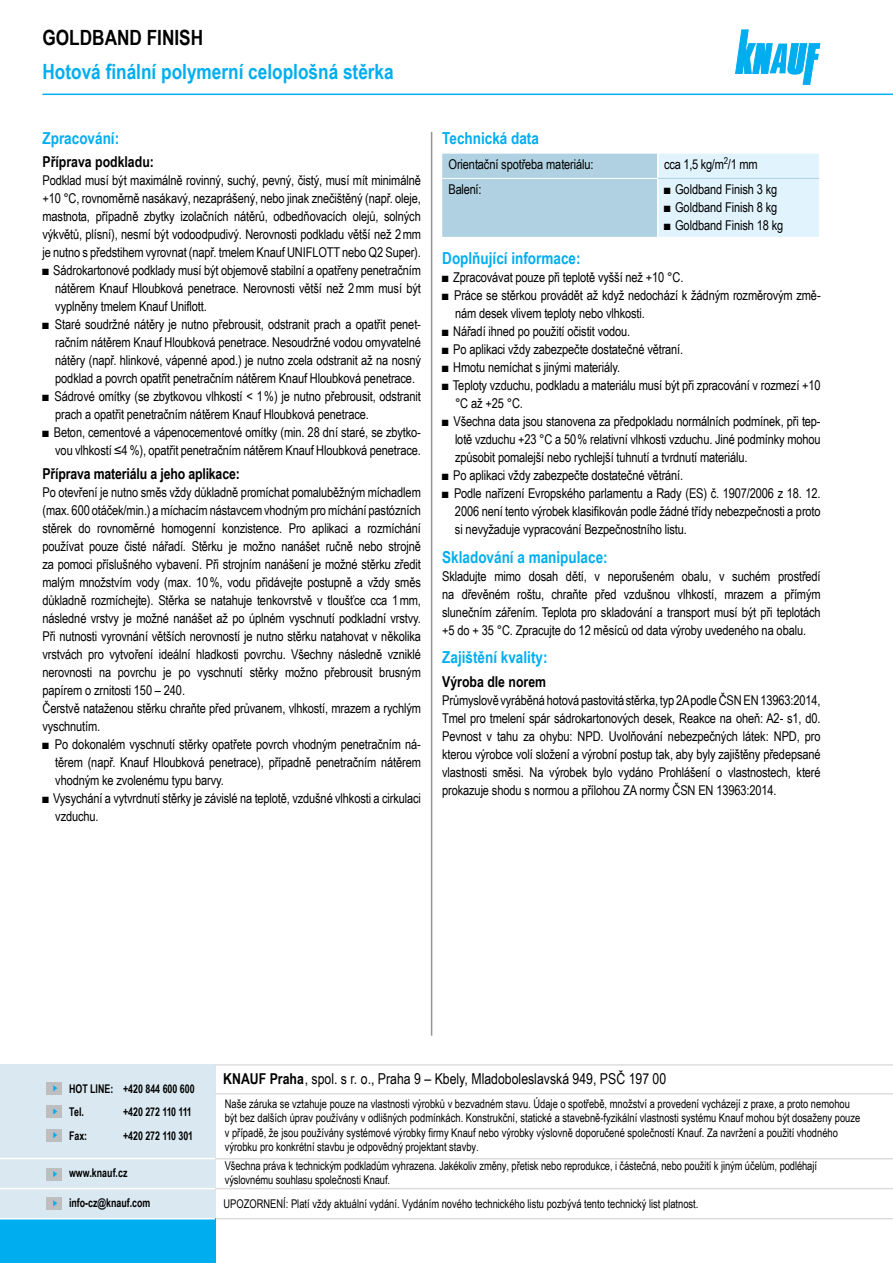
<style>
.page{position:relative;width:893px;height:1263px;background:#fff}
.page>*{position:absolute;margin:0;border:0;box-sizing:border-box;transform-origin:0 0}
.t1{font:700 21px "Arial Narrow";color:#00aeef}
.t2{font:700 21px "Arial Narrow";color:#000}
.t3{font:700 16.5px "Arial Narrow";color:#00aeef}
.t4{font:15px "Arial Narrow";color:#000}
.t5{font:700 15px "Arial Narrow";letter-spacing:-.005em;color:#000}
.t6{font:13.5px/18px "Arial Narrow";letter-spacing:-.01em;color:#000;text-align:justify}
.t7{font:12px/14.4px "Arial Narrow";color:#000;scale:.95 1}
.t8{font:700 12px/23.5px "Arial Narrow";color:#000;scale:.9 1}
.t9{font:700 12px "Arial Narrow";letter-spacing:-.025em;color:#000;scale:.9 1}
.s1{font-weight:700}
</style>
<div class="page">
<svg style="left:735px;top:30px;width:85px;height:54px"></svg>
<hr style="left:431px;top:132px;width:1px;height:904px;background:#939598">
<hr style="left:43px;top:94px;width:850px;height:1px;background:#00aeef">
<svg style="left:442px;top:154px;width:377px;height:83px;background:#c4e0ec"></svg>
<hr style="left:657px;top:152px;width:2px;height:26px;background:#fff">
<hr style="left:657px;top:179px;width:2px;height:58px;background:#fff">
<hr style="left:658px;top:178px;width:161px;height:1px;background:#afd1e1">
<hr style="left:442px;top:178px;width:216px;height:1px;background:#fff">
<div style="left:0;top:1064px;width:215px;height:155px;background:#dae9f1"></div>
<hr style="left:0;top:1158px;width:215px;height:1px;background:#fff">
<hr style="left:0;top:1188px;width:215px;height:1px;background:#fff">
<hr style="left:215px;top:1158px;width:678px;height:1px;background:#dcddde">
<hr style="left:215px;top:1093px;width:678px;height:1px;background:#dcddde">
<hr style="left:215px;top:1188px;width:678px;height:1px;background:#dcddde">
<div style="left:47px;top:1197px;width:15px;height:12px;background:#bcbec0"></div>
<svg style="left:53px;top:1200px;width:4px;height:6px"></svg>
<div style="left:47px;top:1168px;width:15px;height:12px;background:#bcbec0"></div>
<svg style="left:53px;top:1171px;width:4px;height:6px"></svg>
<div style="left:47px;top:1105px;width:15px;height:13px;background:#bcbec0"></div>
<svg style="left:53px;top:1108px;width:4px;height:7px"></svg>
<div style="left:47px;top:1129px;width:15px;height:12px;background:#bcbec0"></div>
<svg style="left:53px;top:1132px;width:4px;height:6px"></svg>
<div style="left:47px;top:1082px;width:15px;height:12px;background:#bcbec0"></div>
<svg style="left:53px;top:1085px;width:4px;height:6px"></svg>
<hr style="left:215px;top:1064px;width:678px;height:2px;background:#dcddde">
<hr style="left:215px;top:1218px;width:678px;height:1px;background:#dcddde">
<div style="left:0;top:1218px;width:215px;height:45px;background:#00aeef"></div>
<hr style="left:0;top:1218px;width:215px;height:1px;background:#fff">
<h1 class="t2" style="left:43px;top:22px;width:162px">GOLDBAND FINISH</h1>
<h1 class="t1" style="left:43px;top:56px;width:353px">Hotová finální polymerní celoplošná stěrka</h1>
<p class="t3" style="left:43px;top:125px;width:78px">Zpracování:</p>
<p class="t5" style="left:43px;top:151px;width:113px">Příprava podkladu:</p>
<p class="t6" style="left:43px;top:171px;width:380px">Podklad musí být maximálně rovinný, suchý, pevný, čistý, musí mít minimálně +10 °C, rovnoměrně nasákavý, nezaprášený, nebo jinak znečištěný (např. oleje, mastnota, případně zbytky izolačních nátěrů, odbedňovacích olejů, solných výkvětů, plísní), nesmí být vodoodpudivý. Nerovnosti podkladu větší než 2mm je nutno s předstihem vyrovnat (např. tmelem Knauf UNIFLOTT nebo Q2 Super).</p>
<p class="t6" style="left:55px;top:261px;width:367px;text-indent:-13px">■ Sádrokartonové podklady musí být objemově stabilní a opatřeny penetračním nátěrem Knauf Hloubková penetrace. Nerovnosti větší než 2mm musí být vyplněny tmelem Knauf Uniflott.</p>
<p class="t6" style="left:55px;top:315px;width:367px;text-indent:-13px">■ Staré soudržné nátěry je nutno přebrousit, odstranit prach a opatřit penet&shy;račním nátěrem Knauf Hloubková penetrace. Nesoudržné vodou omyvatelné nátěry (např. hlinkové, vápenné apod.) je nutno zcela odstranit až na nosný podklad a povrch opatřit penetračním nátěrem Knauf Hloubková penetrace.</p>
<p class="t6" style="left:55px;top:387px;width:367px;text-indent:-13px">■ Sádrové omítky (se zbytkovou vlhkostí &lt; 1%) je nutno přebrousit, odstranit prach a opatřit penetračním nátěrem Knauf Hloubková penetrace.</p>
<p class="t6" style="left:43px;top:423px;width:380px;text-align:right">■ Beton, cementové a vápenocementové omítky (min. 28 dní staré, se zbytko&shy;vou vlhkostí ≤4 %), opatřit penetračním nátěrem Knauf Hloubková penetrace.</p>
<p class="t5" style="left:43px;top:462px;width:199px">Příprava materiálu a jeho aplikace:</p>
<p class="t6" style="left:43px;top:482px;width:380px;text-align:left">Po otevření je nutno směs vždy důkladně promíchat pomaluběžným míchadlem (max. 600 otáček/min.) a míchacím nástavcem vhodným pro míchání pastózních stěrek do rovnoměrné homogenní konzistence. Pro aplikaci a rozmíchání používat pouze čisté nářadí. Stěrku je možno nanášet ručně nebo strojně za pomoci příslušného vybavení. Při strojním nanášení je možné stěrku zředit malým množstvím vody (max. 10%, vodu přidávejte postupně a vždy směs důkladně rozmíchejte). Stěrka se natahuje tenkovrstvě v tloušťce cca 1mm, následné vrstvy je možné nanášet až po úplném vyschnutí podkladní vrstvy.<br>Při nutnosti vyrovnání větších nerovností je nutno stěrku natahovat v několika vrstvách pro vytvoření ideální hladkosti povrchu. Všechny následně vzniklé nerovnosti na povrchu je po vyschnutí stěrky možno přebrousit brusným papírem o zrnitosti 150 – 240.<br>Čerstvě nataženou stěrku chraňte před průvanem, vlhkostí, mrazem a rychlým vyschnutím.</p>
<p class="t6" style="left:55px;top:734px;width:367px;text-indent:-13px">■ Po dokonalém vyschnutí stěrky opatřete povrch vhodným penetračním ná&shy;těrem (např. Knauf Hloubková penetrace), případně penetračním nátěrem vhodným ke zvolenému typu barvy.</p>
<p class="t6" style="left:55px;top:788px;width:367px;text-indent:-13px">■ Vysychání a vytvrdnutí stěrky je závislé na teplotě, vzdušné vlhkosti a cirkulaci vzduchu.</p>
<p class="t3" style="left:442px;top:125px;width:98px">Technická data</p>
<p class="t6" style="left:449px;top:155px;width:146px">Orientační spotřeba materiálu:</p>
<p class="t6" style="left:664px;top:155px;width:95px">cca 1,5 kg/m<sup>2</sup>/1 mm</p>
<p class="t6" style="left:449px;top:180px;width:34px">Balení:</p>
<p class="t6" style="left:664px;top:180px;width:115px">■ Goldband Finish 3 kg</p>
<p class="t6" style="left:664px;top:198px;width:115px">■ Goldband Finish 8 kg</p>
<p class="t6" style="left:664px;top:216px;width:121px">■ Goldband Finish 18 kg</p>
<p class="t3" style="left:442px;top:246px;width:140px">Doplňující informace:</p>
<p class="t6" style="left:442px;top:268px;width:243px">■ Zpracovávat pouze při teplotě vyšší než +10 °C.</p>
<p class="t6" style="left:455px;top:286px;width:367px;text-indent:-13px">■ Práce se stěrkou provádět až když nedochází k žádným rozměrovým změ&shy;nám desek vlivem teploty nebo vlhkosti.</p>
<p class="t6" style="left:442px;top:322px;width:190px">■ Nářadí ihned po použití očistit vodou.</p>
<p class="t6" style="left:442px;top:340px;width:243px">■ Po aplikaci vždy zabezpečte dostatečné větraní.</p>
<p class="t6" style="left:442px;top:358px;width:179px">■ Hmotu nemíchat s jinými materiály.</p>
<p class="t6" style="left:455px;top:376px;width:367px;text-indent:-13px">■ Teploty vzduchu, podkladu a materiálu musí být při zpracování v rozmezí +10 °C až +25 °C.</p>
<p class="t6" style="left:455px;top:412px;width:367px;text-indent:-13px">■ Všechna data jsou stanovena za předpokladu normálních podmínek, při tep&shy;lotě vzduchu +23 °C a 50% relativní vlhkosti vzduchu. Jiné podmínky mohou způsobit pomalejší nebo rychlejší tuhnutí a tvrdnutí materiálu.</p>
<p class="t6" style="left:442px;top:466px;width:243px">■ Po aplikaci vždy zabezpečte dostatečné větrání.</p>
<p class="t6" style="left:455px;top:484px;width:367px;text-indent:-13px">■ Podle nařízení Evropského parlamentu a Rady (ES) č. 1907/2006 z 18. 12.<br>2006 není tento výrobek klasifikován podle žádné třídy nebezpečnosti a proto si nevyžaduje vypracování Bezpečnostního listu.</p>
<p class="t3" style="left:442px;top:544px;width:167px">Skladování a manipulace:</p>
<p class="t6" style="left:442px;top:566px;width:380px">Skladujte mimo dosah dětí, v neporušeném obalu, v suchém prostředí na dřevěném roštu, chraňte před vzdušnou vlhkostí, mrazem a přímým slunečním zářením. Teplota pro skladování a transport musí být při teplotách +5 do + 35 °C. Zpracujte do 12 měsíců od data výroby uvedeného na obalu.</p>
<p class="t3" style="left:442px;top:645px;width:107px">Zajištění kvality:</p>
<p class="t5" style="left:442px;top:670px;width:105px">Výroba dle norem</p>
<p class="t6" style="left:442px;top:690px;width:380px">Průmyslově vyráběná hotová pastovitá stěrka, typ 2A podle ČSN EN 13963:2014, Tmel pro tmelení spár sádrokartonových desek, Reakce na oheň: A2- s1, d0.<br>Pevnost v tahu za ohybu: NPD. Uvolňování nebezpečných látek: NPD, pro kterou výrobce volí složení a výrobní postup tak, aby byly zajištěny předepsané vlastnosti směsi. Na výrobek bylo vydáno Prohlášení o vlastnostech, které prokazuje shodu s normou a přílohou ZA normy ČSN EN 13963:2014.</p>
<p class="t8" style="left:69px;top:1076px;width:141px">HOT LINE: +420 844 600 600<br>Tel.</p>
<p class="t9" style="left:123px;top:1103px;width:78px">+420 272 110 111</p>
<p class="t8" style="left:69px;top:1123px;width:22px">Fax:</p>
<p class="t8" style="left:123px;top:1123px;width:79px">+420 272 110 301</p>
<p class="t8" style="left:69px;top:1160px;width:66px">www.knauf.cz</p>
<p class="t8" style="left:69px;top:1190px;width:92px">info-cz@knauf.com</p>
<p class="t4" style="left:223px;top:1067px;width:445px"><span class="s1">KNAUF Praha</span>, spol. s r. o., Praha 9 – Kbely, Mladoboleslavská 949, PSČ 197 00</p>
<p class="t7" style="left:225px;top:1096px;width:670px">Naše záruka se vztahuje pouze na vlastnosti výrobků v bezvadném stavu. Údaje o spotřebě, množství a provedení vycházejí z praxe, a proto nemohou být bez dalších úprav používány v odlišných podmínkách. Konstrukční, statické a stavebně-fyzikální vlastnosti systému Knauf mohou být dosaženy pouze v případě, že jsou používány systémové výrobky firmy Knauf nebo výrobky výslovně doporučené společností Knauf. Za navržení a použití vhodného výrobku pro konkrétní stavbu je odpovědný projektant stavby.</p>
<p class="t7" style="left:225px;top:1159px;width:625px;line-height:13.5px">Všechna práva k technickým podkladům vyhrazena. Jakékoliv změny, přetisk nebo reprodukce, i částečná, nebo použití k jiným účelům, podléhají výslovnému souhlasu společnosti Knauf.</p>
<p class="t7" style="left:224px;top:1196px;width:501px">UPOZORNENÍ: Platí vždy aktuální vydání. Vydáním nového technického listu pozbývá tento technický list platnost.</p>
</div>
